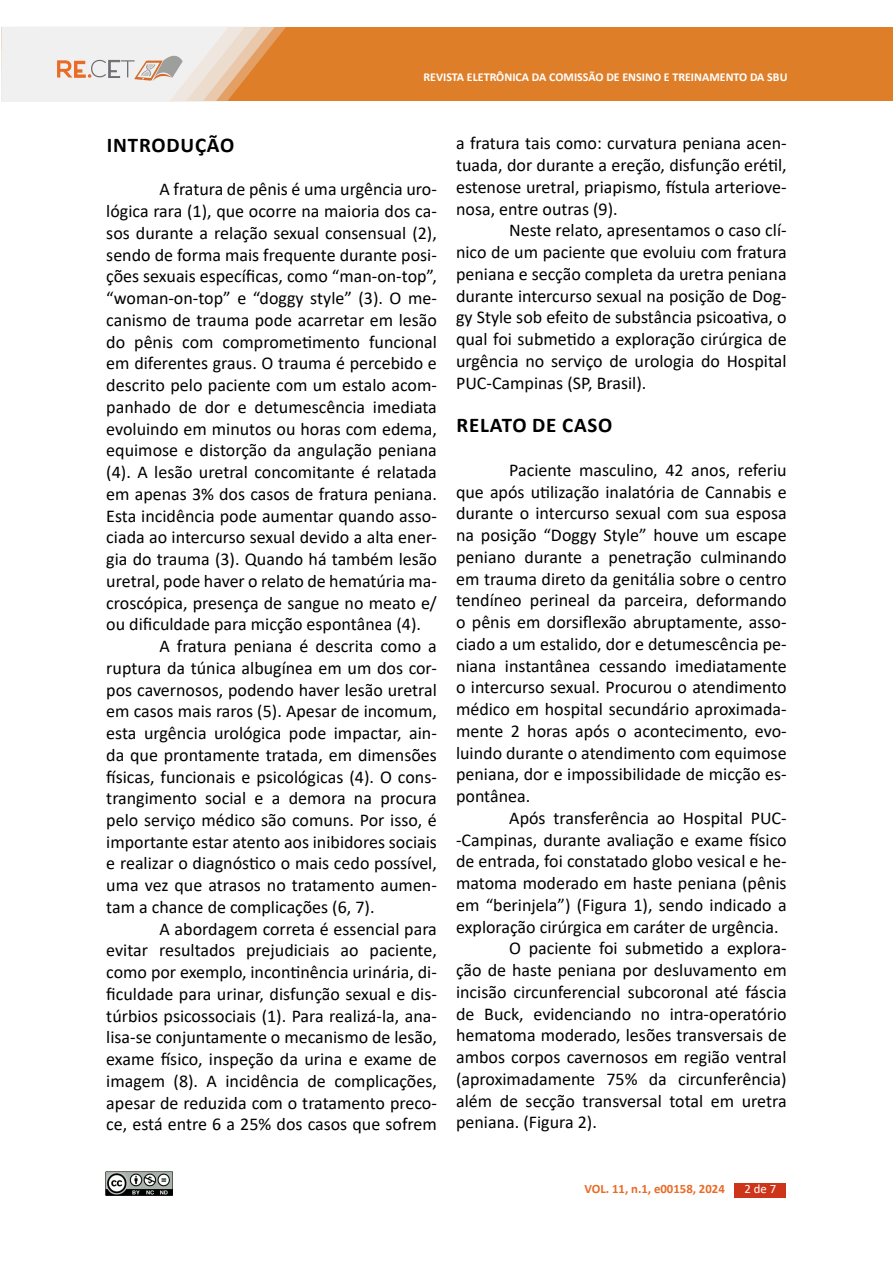
<style>
.page{position:relative;width:893px;height:1263px;background:#fff}
.page>*{position:absolute;margin:0;border:0;box-sizing:border-box;transform-origin:0 0}
.t1{font:700 21px "Calibri";letter-spacing:.04em;color:#000}
.t2{font:18px/21.8px "Calibri";color:#000;text-align:justify}
.t3{font:700 12.75px "Calibri";color:#e86b26}
.t4{font:12.75px "Calibri";color:#fff}
.t5{font:700 12px "Calibri";color:#fff}
</style>
<div class="page">
<div style="left:1px;top:28px;width:892px;height:73px;background:#de7e29"></div>
<svg style="left:1px;top:27px;width:285px;height:74px;background:#ead9cb"></svg>
<img style="left:105px;top:1171px;width:68px;height:25px">
<div style="left:734px;top:1183px;width:52px;height:14px;background:#cd341a"></div>
<p class="t5" style="left:423px;top:69px;width:366px">REVISTA ELETRÔNICA DA COMISSÃO DE ENSINO E TREINAMENTO DA SBU</p>
<p class="t1" style="left:107px;top:130px;width:129px">INTRODUÇÃO</p>
<p class="t2" style="left:159px;top:178px;width:279px">A fratura de pênis é uma urgência uro-</p>
<p class="t2" style="left:106px;top:200px;width:332px">lógica rara (1), que ocorre na maioria dos ca-</p>
<p class="t2" style="left:106px;top:222px;width:332px">sos durante a relação sexual consensual (2),</p>
<p class="t2" style="left:106px;top:243px;width:332px">sendo de forma mais frequente durante posi-</p>
<p class="t2" style="left:106px;top:265px;width:332px">ções sexuais específicas, como “man-on-top”,</p>
<p class="t2" style="left:106px;top:287px;width:332px">“woman-on-top” e “doggy style” (3). O me-</p>
<p class="t2" style="left:106px;top:308px;width:332px">canismo de trauma pode acarretar em lesão</p>
<p class="t2" style="left:106px;top:330px;width:332px">do pênis com comprometimento funcional</p>
<p class="t2" style="left:106px;top:352px;width:332px">em diferentes graus. O trauma é percebido e</p>
<p class="t2" style="left:106px;top:374px;width:332px">descrito pelo paciente com um estalo acom-</p>
<p class="t2" style="left:106px;top:395px;width:332px">panhado de dor e detumescência imediata</p>
<p class="t2" style="left:106px;top:417px;width:332px">evoluindo em minutos ou horas com edema,</p>
<p class="t2" style="left:106px;top:439px;width:332px">equimose e distorção da angulação peniana</p>
<p class="t2" style="left:106px;top:461px;width:332px">(4). A lesão uretral concomitante é relatada</p>
<p class="t2" style="left:106px;top:482px;width:332px">em apenas 3% dos casos de fratura peniana.</p>
<p class="t2" style="left:106px;top:504px;width:332px">Esta incidência pode aumentar quando asso-</p>
<p class="t2" style="left:106px;top:526px;width:332px">ciada ao intercurso sexual devido a alta ener-</p>
<p class="t2" style="left:106px;top:548px;width:332px">gia do trauma (3). Quando há também lesão</p>
<p class="t2" style="left:106px;top:569px;width:332px">uretral, pode haver o relato de hematúria ma-</p>
<p class="t2" style="left:106px;top:591px;width:332px">croscópica, presença de sangue no meato e/</p>
<p class="t2" style="left:106px;top:613px;width:316px">ou dificuldade para micção espontânea (4).</p>
<p class="t2" style="left:159px;top:635px;width:279px">A fratura peniana é descrita como a</p>
<p class="t2" style="left:106px;top:656px;width:332px">ruptura da túnica albugínea em um dos cor-</p>
<p class="t2" style="left:106px;top:678px;width:332px">pos cavernosos, podendo haver lesão uretral</p>
<p class="t2" style="left:106px;top:700px;width:332px">em casos mais raros (5). Apesar de incomum,</p>
<p class="t2" style="left:106px;top:722px;width:332px">esta urgência urológica pode impactar, ain-</p>
<p class="t2" style="left:106px;top:743px;width:332px">da que prontamente tratada, em dimensões</p>
<p class="t2" style="left:106px;top:765px;width:332px">físicas, funcionais e psicológicas (4). O cons-</p>
<p class="t2" style="left:106px;top:787px;width:332px">trangimento social e a demora na procura</p>
<p class="t2" style="left:106px;top:809px;width:332px">pelo serviço médico são comuns. Por isso, é</p>
<p class="t2" style="left:106px;top:830px;width:332px">importante estar atento aos inibidores sociais</p>
<p class="t2" style="left:106px;top:852px;width:332px">e realizar o diagnóstico o mais cedo possível,</p>
<p class="t2" style="left:106px;top:874px;width:332px">uma vez que atrasos no tratamento aumen-</p>
<p class="t2" style="left:106px;top:896px;width:270px">tam a chance de complicações (6, 7).</p>
<p class="t2" style="left:159px;top:917px;width:279px">A abordagem correta é essencial para</p>
<p class="t2" style="left:106px;top:939px;width:332px">evitar resultados prejudiciais ao paciente,</p>
<p class="t2" style="left:106px;top:961px;width:332px">como por exemplo, incontinência urinária, di-</p>
<p class="t2" style="left:106px;top:983px;width:332px">ficuldade para urinar, disfunção sexual e dis-</p>
<p class="t2" style="left:106px;top:1004px;width:332px">túrbios psicossociais (1). Para realizá-la, ana-</p>
<p class="t2" style="left:106px;top:1026px;width:332px">lisa-se conjuntamente o mecanismo de lesão,</p>
<p class="t2" style="left:106px;top:1048px;width:332px">exame físico, inspeção da urina e exame de</p>
<p class="t2" style="left:106px;top:1070px;width:332px">imagem (8). A incidência de complicações,</p>
<p class="t2" style="left:106px;top:1091px;width:332px">apesar de reduzida com o tratamento preco-</p>
<p class="t2" style="left:106px;top:1113px;width:332px">ce, está entre 6 a 25% dos casos que sofrem</p>
<p class="t2" style="left:456px;top:132px;width:332px">a fratura tais como: curvatura peniana acen&shy;tuada, dor durante a ereção, disfunção erétil, estenose uretral, priapismo, fístula arteriove&shy;nosa, entre outras (9).</p>
<p class="t2" style="left:456px;top:219px;width:332px;text-indent:53px">Neste relato, apresentamos o caso clí&shy;nico de um paciente que evoluiu com fratura peniana e secção completa da uretra peniana durante intercurso sexual na posição de Dog&shy;gy Style sob efeito de substância psicoativa, o qual foi submetido a exploração cirúrgica de urgência no serviço de urologia do Hospital PUC-Campinas (SP, Brasil).</p>
<p class="t1" style="left:456px;top:410px;width:158px">RELATO DE CASO</p>
<p class="t2" style="left:456px;top:459px;width:332px;text-indent:53px">Paciente masculino, 42 anos, referiu que após utilização inalatória de Cannabis e durante o intercurso sexual com sua esposa na posição “Doggy Style” houve um escape peniano durante a penetração culminando em trauma direto da genitália sobre o centro tendíneo perineal da parceira, deformando o pênis em dorsiflexão abruptamente, asso&shy;ciado a um estalido, dor e detumescência pe&shy;niana instantânea cessando imediatamente o intercurso sexual. Procurou o atendimento médico em hospital secundário aproximada&shy;mente 2 horas após o acontecimento, evo&shy;luindo durante o atendimento com equimose peniana, dor e impossibilidade de micção es&shy;pontânea.</p>
<p class="t2" style="left:509px;top:806px;width:279px">Após transferência ao Hospital PUC-</p>
<p class="t2" style="left:456px;top:828px;width:332px">-Campinas, durante avaliação e exame físico</p>
<p class="t2" style="left:456px;top:850px;width:332px">de entrada, foi constatado globo vesical e he-</p>
<p class="t2" style="left:456px;top:872px;width:332px">matoma moderado em haste peniana (pênis</p>
<p class="t2" style="left:456px;top:893px;width:332px">em “berinjela”) (Figura 1), sendo indicado a</p>
<p class="t2" style="left:456px;top:915px;width:324px">exploração cirúrgica em caráter de urgência.</p>
<p class="t2" style="left:509px;top:937px;width:279px">O paciente foi submetido a explora-</p>
<p class="t2" style="left:456px;top:959px;width:332px">ção de haste peniana por desluvamento em</p>
<p class="t2" style="left:456px;top:980px;width:332px">incisão circunferencial subcoronal até fáscia</p>
<p class="t2" style="left:456px;top:1002px;width:332px">de Buck, evidenciando no intra-operatório</p>
<p class="t2" style="left:456px;top:1024px;width:332px">hematoma moderado, lesões transversais de</p>
<p class="t2" style="left:456px;top:1046px;width:332px">ambos corpos cavernosos em região ventral</p>
<p class="t2" style="left:456px;top:1067px;width:332px">(aproximadamente 75% da circunferência)</p>
<p class="t2" style="left:456px;top:1089px;width:332px">além de secção transversal total em uretra</p>
<p class="t2" style="left:456px;top:1111px;width:142px">peniana. (Figura 2).</p>
<p class="t3" style="left:584px;top:1180px;width:142px">VOL. 11, n.1, e00158, 2024</p>
<p class="t4" style="left:744px;top:1180px;width:33px">2 de 7</p>
</div>
